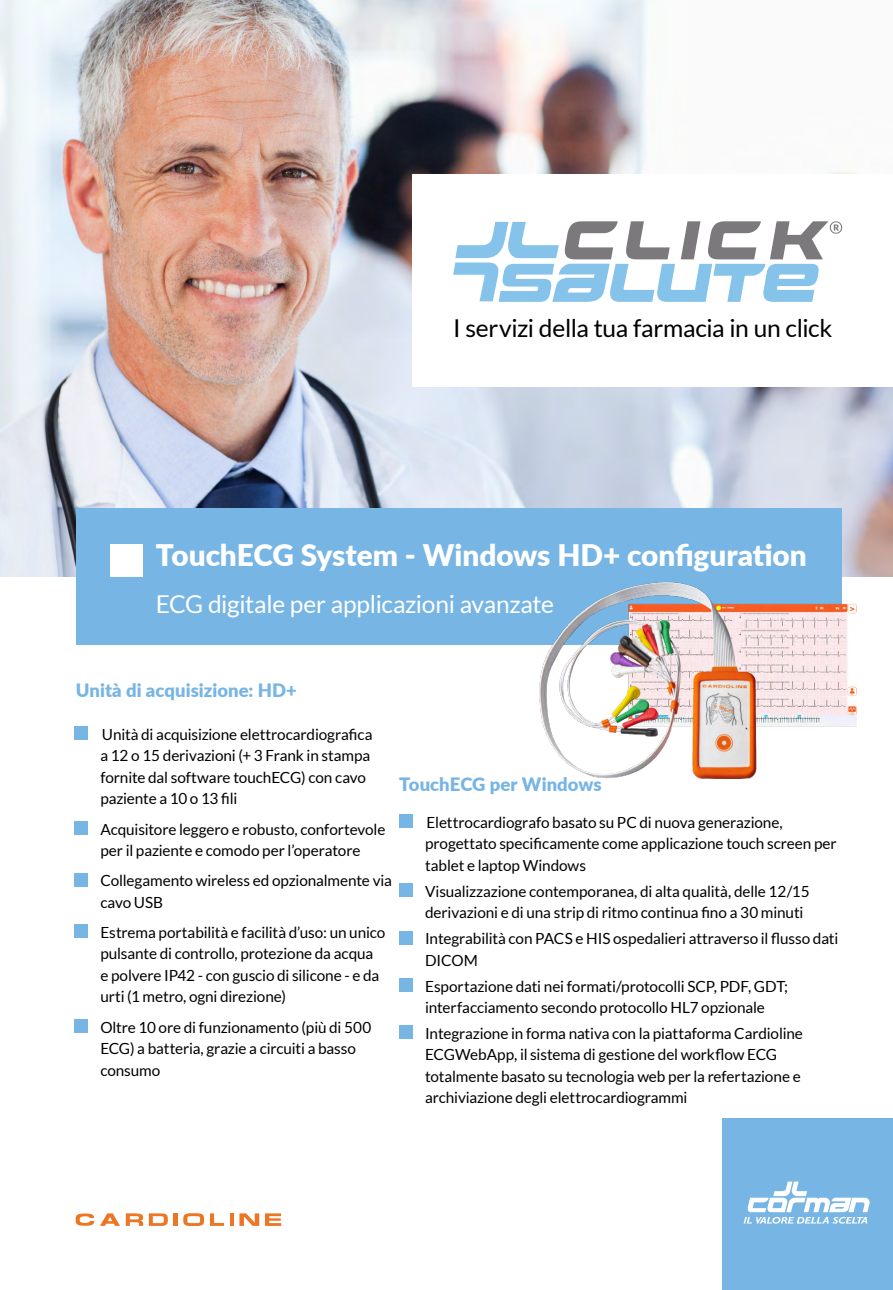
<style>
.page{position:relative;width:893px;height:1290px;background:#fff}
.page>*{position:absolute;margin:0;border:0;box-sizing:border-box;transform-origin:0 0}
.Titolo_2{font:800 29.75px "Lato";letter-spacing:-.005em;color:#fff}
.Paragrafo_Grande{font:24.68px "Lato";letter-spacing:-.015em;color:#000}
.Paragrafo_Grande-2{font:24.5px "Lato";letter-spacing:-.015em;color:#fff}
.Titolo_4{font:800 18.38px "Lato";letter-spacing:.005em;color:#77b5e4}
.Paragrafo_Piccolissi{font:15.4px/21.5px "Lato";letter-spacing:-.01em;color:#000}
</style>
<div class="page">
<img style="left:0;top:0;width:893px;height:577px">
<div style="left:412px;top:174px;width:481px;height:213px;background:#fff"></div>
<svg style="left:453px;top:221px;width:389px;height:81px"></svg>
<div style="left:74px;top:726px;width:13px;height:14px;background:#77b5e4"></div>
<div style="left:74px;top:821px;width:13px;height:13px;background:#77b5e4"></div>
<div style="left:74px;top:873px;width:13px;height:13px;background:#77b5e4"></div>
<div style="left:74px;top:925px;width:13px;height:13px;background:#77b5e4"></div>
<div style="left:74px;top:1019px;width:13px;height:13px;background:#77b5e4"></div>
<div style="left:399px;top:815px;width:13px;height:13px;background:#77b5e4"></div>
<div style="left:399px;top:883px;width:13px;height:14px;background:#77b5e4"></div>
<div style="left:399px;top:931px;width:13px;height:13px;background:#77b5e4"></div>
<div style="left:399px;top:978px;width:13px;height:13px;background:#77b5e4"></div>
<div style="left:399px;top:1025px;width:13px;height:14px;background:#77b5e4"></div>
<div style="left:722px;top:1118px;width:171px;height:172px;background:#77b5e4"></div>
<svg style="left:744px;top:1181px;width:126px;height:42px"></svg>
<div style="left:76px;top:509px;width:766px;height:136px;background:#77b5e4"></div>
<div style="left:110px;top:544px;width:33px;height:33px;background:#fff"></div>
<img style="left:539px;top:582px;width:317px;height:196px">
<svg style="left:100px;top:1213px;width:20px;height:13px"></svg>
<svg style="left:126px;top:1213px;width:17px;height:13px"></svg>
<svg style="left:149px;top:1213px;width:19px;height:13px"></svg>
<hr style="left:174px;top:1213px;width:4px;height:13px;background:#ec7624">
<svg style="left:183px;top:1213px;width:21px;height:13px"></svg>
<svg style="left:210px;top:1213px;width:14px;height:13px"></svg>
<hr style="left:230px;top:1213px;width:4px;height:13px;background:#ec7624">
<svg style="left:239px;top:1213px;width:20px;height:13px"></svg>
<svg style="left:265px;top:1213px;width:16px;height:13px"></svg>
<svg style="left:76px;top:1213px;width:18px;height:13px"></svg>
<p class="Paragrafo_Grande" style="left:453px;top:315px;width:381px">I servizi della tua farmacia in un click</p>
<p class="Titolo_2" style="left:156px;top:533px;width:652px">TouchECG System - Windows HD+ configuration</p>
<p class="Paragrafo_Grande-2" style="left:156px;top:590px;width:400px">ECG digitale per applicazioni avanzate</p>
<p class="Titolo_4" style="left:76px;top:677px;width:223px">Unità di acquisizione: HD+</p>
<p class="Paragrafo_Piccolissi" style="left:100px;top:723px;width:274px">Unità di acquisizione elettrocardiografica a 12 o 15 derivazioni (+ 3 Frank in stampa fornite dal software touchECG) con cavo paziente a 10 o 13 fili</p>
<p class="Paragrafo_Piccolissi" style="left:100px;top:818px;width:287px">Acquisitore leggero e robusto, confortevole per il paziente e comodo per l’operatore</p>
<p class="Paragrafo_Piccolissi" style="left:100px;top:870px;width:293px">Collegamento wireless ed opzionalmente via cavo USB</p>
<p class="Paragrafo_Piccolissi" style="left:100px;top:921px;width:287px">Estrema portabilità e facilità d’uso: un unico pulsante di controllo, protezione da acqua<br>e polvere IP42 - con guscio di silicone - e da urti (1 metro, ogni direzione)</p>
<p class="Paragrafo_Piccolissi" style="left:100px;top:1016px;width:273px">Oltre 10 ore di funzionamento (più di 500<br>ECG) a batteria, grazie a circuiti a basso consumo</p>
<p class="Titolo_4" style="left:399px;top:770px;width:204px">TouchECG per Windows</p>
<p class="Paragrafo_Piccolissi" style="left:425px;top:811px;width:413px">Elettrocardiografo basato su PC di nuova generazione, progettato specificamente come applicazione touch screen per tablet e laptop Windows</p>
<p class="Paragrafo_Piccolissi" style="left:425px;top:880px;width:386px">Visualizzazione contemporanea, di alta qualità, delle 12/15 derivazioni e di una strip di ritmo continua fino a 30 minuti</p>
<p class="Paragrafo_Piccolissi" style="left:425px;top:928px;width:415px">Integrabilità con PACS e HIS ospedalieri attraverso il flusso dati<br>DICOM</p>
<p class="Paragrafo_Piccolissi" style="left:425px;top:975px;width:364px">Esportazione dati nei formati/protocolli SCP, PDF, GDT; interfacciamento secondo protocollo HL7 opzionale</p>
<p class="Paragrafo_Piccolissi" style="left:425px;top:1022px;width:379px">Integrazione in forma nativa con la piattaforma Cardioline ECGWebApp, il sistema di gestione del workflow ECG totalmente basato su tecnologia web per la refertazione e archiviazione degli elettrocardiogrammi</p>
</div>
